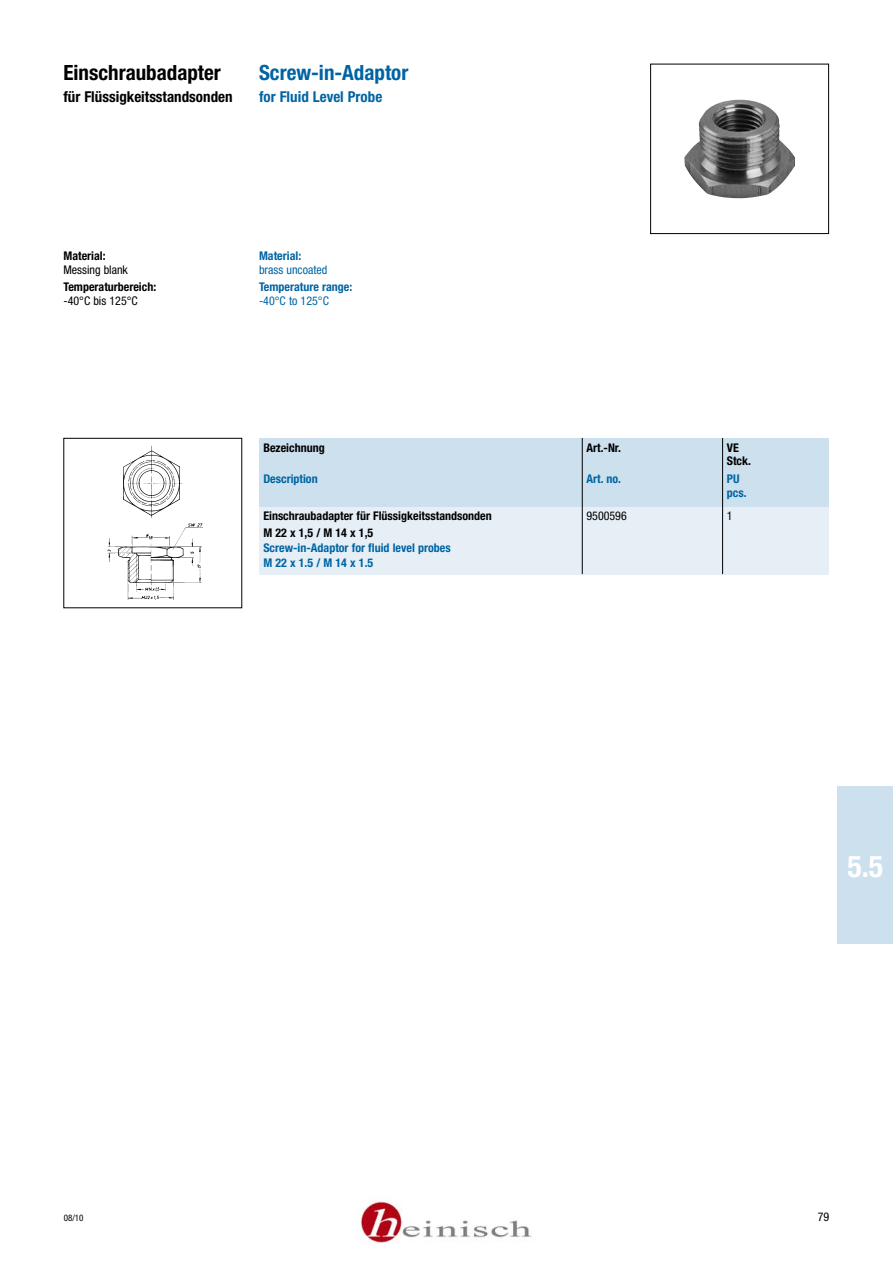
<style>
.page{position:relative;width:893px;height:1263px;background:#fff}
.page>*{position:absolute;margin:0;border:0;box-sizing:border-box;transform-origin:0 0}
.t1{font:700 condensed 30px "Helvetica Neue";color:#fff}
.t2{font:700 condensed 21px "Helvetica Neue";color:#000}
.t3{font:700 condensed 21px "Helvetica Neue";color:#0064a3}
.t4{font:700 condensed 15px "Helvetica Neue";color:#000}
.t5{font:700 condensed 15px "Helvetica Neue";color:#0064a3}
.t6{font:700 condensed 12px/13.5px "Helvetica Neue";color:#000}
.t7{font:700 condensed 12px/13.5px "Helvetica Neue";color:#0064a3}
.t8{font:condensed 12px "Helvetica Neue";color:#000}
.t9{font:condensed 12px "Helvetica Neue";color:#0064a3}
.t10{font:condensed 9px "Helvetica Neue";color:#000}
</style>
<div class="page">
<div style="left:838px;top:787px;width:55px;height:157px;background:#cce0ed"></div>
<div style="left:259px;top:557px;width:570px;height:17px;background:#e6eff6"></div>
<div style="left:259px;top:540px;width:570px;height:17px;background:#e6eff6"></div>
<div style="left:259px;top:523px;width:570px;height:17px;background:#e6eff6"></div>
<div style="left:259px;top:506px;width:570px;height:17px;background:#e6eff6"></div>
<div style="left:259px;top:438px;width:570px;height:68px;background:#cce0ed"></div>
<img style="left:107px;top:445px;width:96px;height:155px">
<hr style="left:722px;top:438px;width:1px;height:136px;background:#000">
<hr style="left:582px;top:438px;width:1px;height:136px;background:#000">
<img style="left:684px;top:99px;width:111px;height:99px">
<div style="left:650px;top:64px;width:179px;height:170px;border:1px solid #000"></div>
<img style="left:360px;top:1201px;width:172px;height:42px">
<h2 class="t2" style="left:63px;top:60px;width:159px">Einschraubadapter</h2>
<p class="t4" style="left:63px;top:88px;width:171px">für Flüssigkeitsstandsonden</p>
<h2 class="t3" style="left:259px;top:60px;width:151px">Screw-in-Adaptor</h2>
<p class="t5" style="left:259px;top:88px;width:125px">for Fluid Level Probe</p>
<p class="t6" style="left:63px;top:249px;width:44px">Material:</p>
<p class="t8" style="left:63px;top:262px;width:66px">Messing blank</p>
<p class="t6" style="left:63px;top:280px;width:94px">Temperaturbereich:</p>
<p class="t8" style="left:63px;top:294px;width:76px">-40°C bis 125°C</p>
<p class="t7" style="left:259px;top:249px;width:44px">Material:</p>
<p class="t9" style="left:259px;top:262px;width:70px">brass uncoated</p>
<p class="t7" style="left:259px;top:280px;width:95px">Temperature range:</p>
<p class="t9" style="left:259px;top:294px;width:71px">-40°C to 125°C</p>
<p class="t6" style="left:263px;top:440px;width:63px">Bezeichnung</p>
<p class="t6" style="left:586px;top:440px;width:36px">Art.-Nr.</p>
<p class="t6" style="left:727px;top:440px;width:26px">VE<br>Stck.</p>
<p class="t7" style="left:263px;top:472px;width:56px">Description</p>
<p class="t7" style="left:586px;top:472px;width:36px">Art. no.</p>
<p class="t7" style="left:727px;top:472px;width:21px">PU pcs.</p>
<p class="t6" style="left:263px;top:509px;width:230px">Einschraubadapter für Flüssigkeitsstandsonden</p>
<p class="t8" style="left:586px;top:509px;width:42px">9500596</p>
<p class="t8" style="left:727px;top:509px;width:7px">1</p>
<p class="t6" style="left:263px;top:526px;width:112px">M 22 x 1,5 / M 14 x 1,5</p>
<p class="t7" style="left:263px;top:540px;width:189px;line-height:15px">Screw-in-Adaptor for fluid level probes<br>M 22 x 1.5 / M 14 x 1.5</p>
<h1 class="t1" style="left:847px;top:848px;width:37px">5.5</h1>
<p class="t10" style="left:64px;top:1213px;width:21px">08/10</p>
<p class="t8" style="left:818px;top:1210px;width:13px">79</p>
</div>
